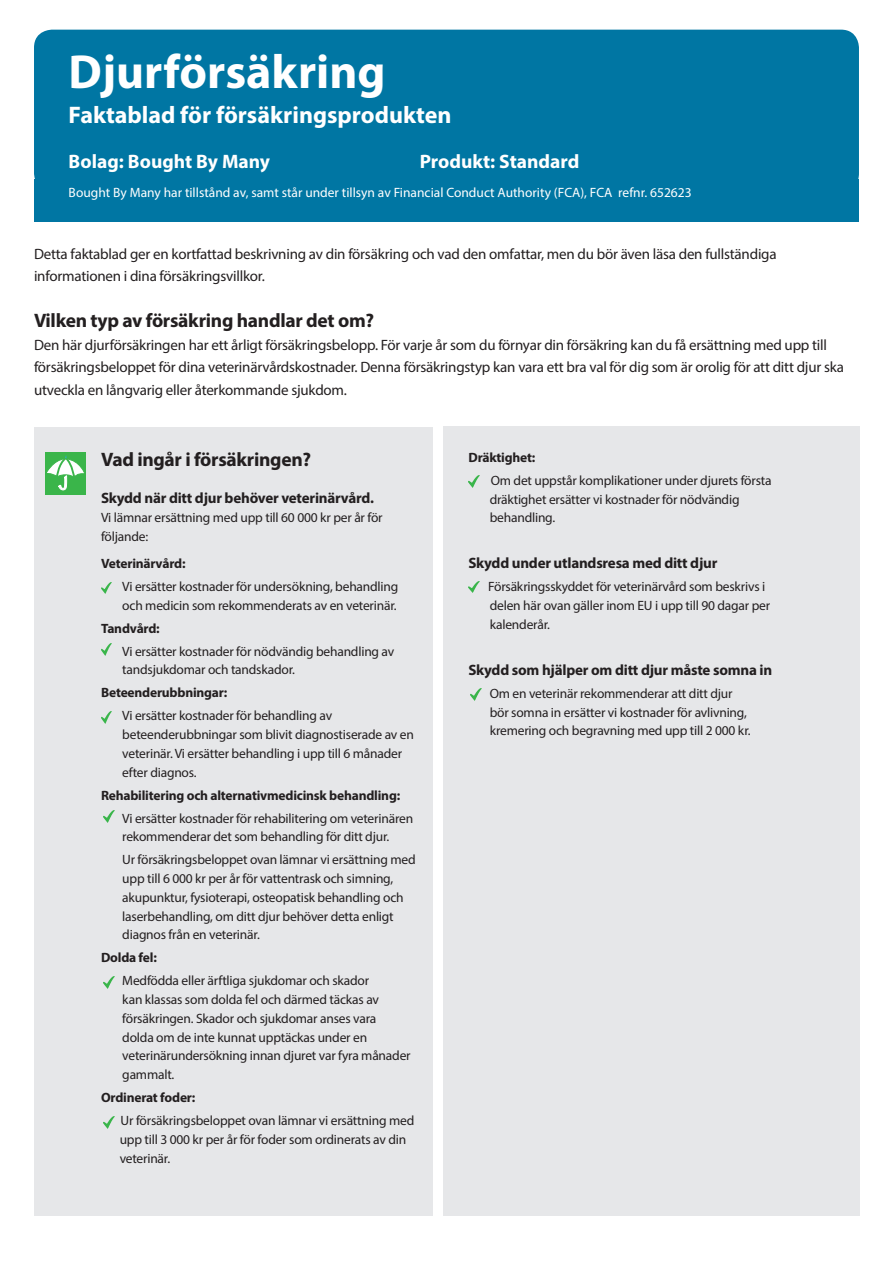
<style>
.page{position:relative;width:893px;height:1263px;background:#fff}
.page>*{position:absolute;margin:0;border:0;box-sizing:border-box;transform-origin:0 0}
.Form_title{font:700 48px "Myriad Pro";color:#fff}
.Form_sub_title{font:700 24px "Myriad Pro";color:#fff}
.Cover_subhead{font:700 19.5px "Myriad Pro";letter-spacing:-.015em;color:#231f20}
.Form_sub_title-2{font:700 19.5px "Myriad Pro";color:#fff}
.Cover_subhead-2{font:15px/22.5px "Myriad Pro";letter-spacing:-.015em;color:#231f20}
.Covered_bullets{font:700 15px "Myriad Pro";letter-spacing:-.015em;color:#231f20}
.Cover_subhead-3{font:700 15px "Myriad Pro";letter-spacing:-.015em;color:#231f20}
.Covered_bullets-2{font:13.5px/18.8px "Myriad Pro";letter-spacing:-.015em;color:#231f20}
.Covered_bullets-3{font:700 13.5px "Myriad Pro";letter-spacing:-.015em;color:#231f20}
.Company_Product_head{font:13.5px "Myriad Pro";color:#fff}
.Cover_subhead-4{font:13.5px/18.8px "Myriad Pro";letter-spacing:-.015em;color:#231f20}
</style>
<div class="page">
<div style="left:34px;top:427px;width:399px;height:789px;background:#e6e7e9"></div>
<div style="left:443px;top:426px;width:417px;height:790px;background:#e6e7e9"></div>
<div style="left:34px;top:179px;width:825px;height:43px;background:#0076a3"></div>
<svg style="left:101px;top:582px;width:11px;height:12px"></svg>
<svg style="left:101px;top:644px;width:11px;height:12px"></svg>
<svg style="left:101px;top:711px;width:11px;height:12px"></svg>
<svg style="left:104px;top:811px;width:10px;height:12px"></svg>
<svg style="left:104px;top:976px;width:10px;height:12px"></svg>
<svg style="left:104px;top:1116px;width:10px;height:12px"></svg>
<svg style="left:468px;top:476px;width:11px;height:12px"></svg>
<svg style="left:468px;top:581px;width:11px;height:12px"></svg>
<div style="left:45px;top:452px;width:41px;height:42px;background:#3ab54a"></div>
<svg style="left:47px;top:455px;width:37px;height:35px"></svg>
<div style="left:34px;top:30px;width:825px;height:161px;background:#0076a3;border-radius:18px"></div>
<svg style="left:470px;top:688px;width:11px;height:12px"></svg>
<p class="Form_title" style="left:69px;top:41px;width:318px">Djurförsäkring</p>
<p class="Form_sub_title" style="left:69px;top:100px;width:384px">Faktablad för försäkringsprodukten</p>
<p class="Form_sub_title-2" style="left:69px;top:149px;width:203px">Bolag: Bought By Many</p>
<p class="Form_sub_title-2" style="left:420px;top:149px;width:161px">Produkt: Standard</p>
<p class="Company_Product_head" style="left:69px;top:184px;width:625px">Bought By Many har tillstånd av, samt står under tillsyn av Financial Conduct Authority (FCA), FCA refnr. 652623</p>
<p class="Cover_subhead-2" style="left:34px;top:242px;width:744px">Detta faktablad ger en kortfattad beskrivning av din försäkring och vad den omfattar, men du bör även läsa den fullständiga informationen i dina försäkringsvillkor.</p>
<p class="Cover_subhead" style="left:34px;top:308px;width:342px">Vilken typ av försäkring handlar det om?</p>
<p class="Cover_subhead-2" style="left:34px;top:333px;width:811px">Den här djurförsäkringen har ett årligt försäkringsbelopp. För varje år som du förnyar din försäkring kan du få ersättning med upp till försäkringsbeloppet för dina veterinärvårdskostnader. Denna försäkringstyp kan vara ett bra val för dig som är orolig för att ditt djur ska utveckla en långvarig eller återkommande sjukdom.</p>
<p class="Cover_subhead" style="left:101px;top:447px;width:212px">Vad ingår i försäkringen?</p>
<p class="Cover_subhead-3" style="left:101px;top:488px;width:274px">Skydd när ditt djur behöver veterinärvård.</p>
<p class="Cover_subhead-4" style="left:101px;top:508px;width:283px">Vi lämnar ersättning med upp till 60 000 kr per år för följande:</p>
<p class="Covered_bullets-3" style="left:101px;top:554px;width:86px">Veterinärvård:</p>
<p class="Covered_bullets-2" style="left:122px;top:577px;width:278px">Vi ersätter kostnader för undersökning, behandling och medicin som rekommenderats av en veterinär.</p>
<p class="Covered_bullets-3" style="left:101px;top:619px;width:60px">Tandvård:</p>
<p class="Covered_bullets-2" style="left:122px;top:641px;width:273px">Vi ersätter kostnader för nödvändig behandling av tandsjukdomar och tandskador.</p>
<p class="Covered_bullets-3" style="left:101px;top:684px;width:128px">Beteenderubbningar:</p>
<p class="Covered_bullets-2" style="left:122px;top:706px;width:293px">Vi ersätter kostnader för behandling av beteenderubbningar som blivit diagnostiserade av en veterinär. Vi ersätter behandling i upp till 6 månader efter diagnos.</p>
<p class="Covered_bullets-3" style="left:101px;top:786px;width:301px">Rehabilitering och alternativmedicinsk behandling:</p>
<p class="Covered_bullets-2" style="left:122px;top:808px;width:292px">Vi ersätter kostnader för rehabilitering om veterinären rekommenderar det som behandling för ditt djur.</p>
<p class="Covered_bullets-2" style="left:122px;top:850px;width:295px">Ur försäkringsbeloppet ovan lämnar vi ersättning med upp till 6 000 kr per år för vattentrask och simning, akupunktur, fysioterapi, osteopatisk behandling och laserbehandling, om ditt djur behöver detta enligt diagnos från en veterinär.</p>
<p class="Covered_bullets-3" style="left:101px;top:949px;width:57px">Dolda fel:</p>
<p class="Covered_bullets-2" style="left:122px;top:971px;width:290px">Medfödda eller ärftliga sjukdomar och skador<br>kan klassas som dolda fel och därmed täckas av försäkringen. Skador och sjukdomar anses vara dolda om de inte kunnat upptäckas under en veterinärundersökning innan djuret var fyra månader gammalt.</p>
<p class="Covered_bullets-3" style="left:101px;top:1089px;width:96px">Ordinerat foder:</p>
<p class="Covered_bullets-2" style="left:120px;top:1111px;width:296px">Ur försäkringsbeloppet ovan lämnar vi ersättning med upp till 3 000 kr per år för foder som ordinerats av din veterinär.</p>
<p class="Covered_bullets-3" style="left:468px;top:448px;width:68px">Dräktighet:</p>
<p class="Covered_bullets-2" style="left:490px;top:471px;width:283px">Om det uppstår komplikationer under djurets första dräktighet ersätter vi kostnader för nödvändig behandling.</p>
<p class="Covered_bullets" style="left:468px;top:553px;width:250px">Skydd under utlandsresa med ditt djur</p>
<p class="Covered_bullets-2" style="left:488px;top:577px;width:284px">Försäkringsskyddet för veterinärvård som beskrivs i delen här ovan gäller inom EU i upp till 90 dagar per kalenderår.</p>
<p class="Covered_bullets" style="left:468px;top:660px;width:305px">Skydd som hjälper om ditt djur måste somna in</p>
<p class="Covered_bullets-2" style="left:490px;top:684px;width:262px">Om en veterinär rekommenderar att ditt djur bör somna in ersätter vi kostnader för avlivning, kremering och begravning med upp till 2 000 kr.</p>
</div>
